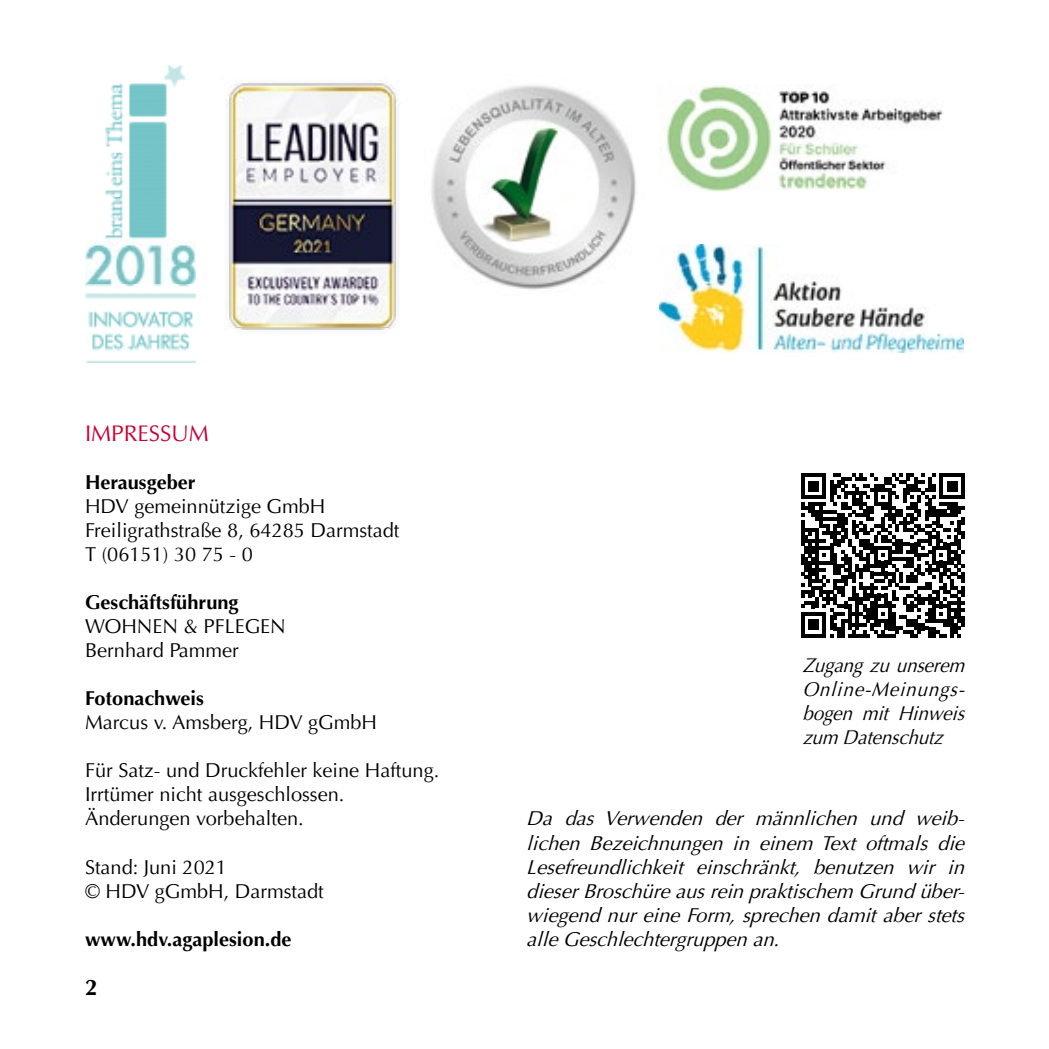
<style>
.page{position:relative;width:1049px;height:1049px;background:#fff}
.page>*{position:absolute;margin:0;border:0;box-sizing:border-box;transform-origin:0 0}
.t1{font:22.5px "Optima LT";color:#c90035}
.t2{font:700 22.5px "Optima LT";color:#000}
.t3{font:20px/24px "Optima LT";color:#000}
.t4{font:italic 20px/24px "Optima LT";color:#000;text-align:justify}
.t5{font:700 20px "Optima LT";color:#000}
.t6{font:italic 20px/24px "Optima LT Pro";color:#000;text-align:justify;scale:.93 1}
</style>
<div class="page">
<img style="left:85px;top:66px;width:111px;height:296px">
<img style="left:431px;top:85px;width:205px;height:205px">
<img style="left:226px;top:82px;width:173px;height:248px">
<img style="left:666px;top:85px;width:277px;height:106px">
<img style="left:660px;top:245px;width:303px;height:108px">
<svg style="left:801px;top:473px;width:164px;height:164px"></svg>
<hr style="left:961px;top:615px;width:4px;height:11px;background:#000">
<p class="t1" style="left:85px;top:421px;width:125px">IMPRESSUM</p>
<p class="t5" style="left:85px;top:471px;width:112px">Herausgeber</p>
<p class="t3" style="left:85px;top:495px;width:316px">HDV gemeinnützige GmbH<br>Freiligrathstraße 8, 64285 Darmstadt<br>T (06151) 30 75 - 0</p>
<p class="t5" style="left:85px;top:591px;width:155px">Geschäftsführung</p>
<p class="t3" style="left:85px;top:615px;width:202px">WOHNEN &amp; PFLEGEN<br>Bernhard Pammer</p>
<p class="t5" style="left:85px;top:687px;width:120px">Fotonachweis</p>
<p class="t3" style="left:85px;top:711px;width:294px">Marcus v. Amsberg, HDV gGmbH</p>
<p class="t3" style="left:85px;top:759px;width:356px">Für Satz- und Druckfehler keine Haftung.<br>Irrtümer nicht ausgeschlossen.<br>Änderungen vorbehalten.</p>
<p class="t3" style="left:85px;top:855px;width:240px">Stand: Juni 2021<br>© HDV gGmbH, Darmstadt</p>
<p class="t5" style="left:85px;top:927px;width:208px">www.hdv.agaplesion.de</p>
<p class="t2" style="left:85px;top:974px;width:14px">2</p>
<p class="t6" style="left:802px;top:654px;width:183px">Zugangzuunserem Online-Meinungs&shy;bogen mit Hinweis zum Datenschutz</p>
<p class="t4" style="left:526px;top:807px;width:446px">Da das Verwenden der männlichen und weib&shy;lichen Bezeichnungen in einem Text oftmals die Lesefreundlichkeit einschränkt, benutzen wir in dieserBroschüreausreinpraktischem Grundüber&shy;wiegendnureineForm,sprechendamitaberstets alleGeschlechtergruppenan.</p>
</div>
